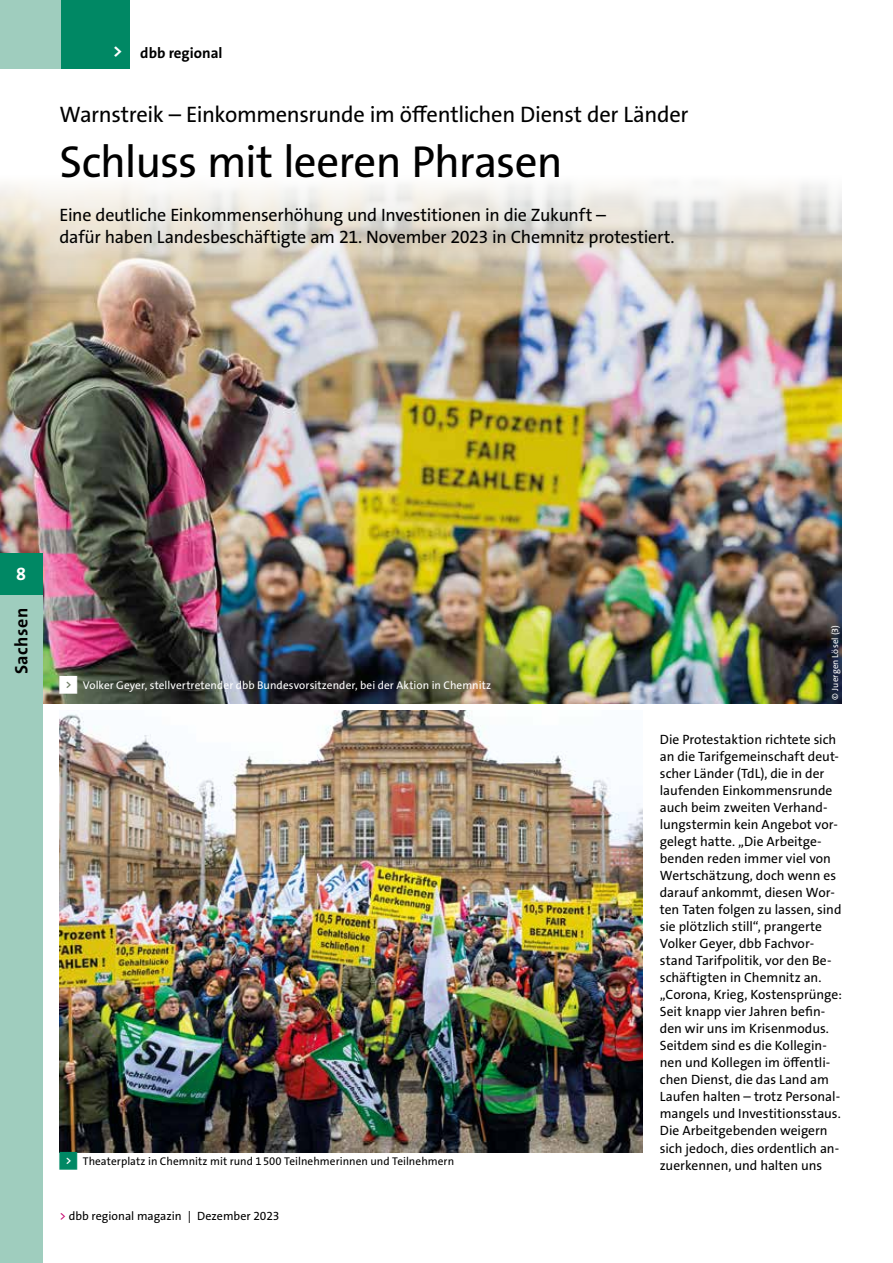
<style>
.page{position:relative;width:893px;height:1263px;background:#fff}
.page>*{position:absolute;margin:0;border:0;box-sizing:border-box;transform-origin:0 0}
.t1{font:45px "The Sans Os F";letter-spacing:-.02em;color:#000}
.t2{font:22.5px "The Sans Os F";letter-spacing:-.015em;color:#000}
.t3{font:18px/22.5px "The Sans Os F";letter-spacing:-.015em;color:#000}
.t4{font:700 18px "The Sans Os F";letter-spacing:.025em;color:#000}
.t5{font:700 18px "The Sans Os F";color:#fff}
.t6{font:700 15px "The Sans Os F";color:#000}
.t7{font:13.5px/17px "The Sans Os F";color:#000}
.t8{font:12px "The Sans Os F";color:#000}
.t9{font:11.25px "The Sans Os F";letter-spacing:.005em;color:#fff}
.t10{font:11.25px "The Sans Os F";letter-spacing:.005em;color:#000}
.t11{font:9px "The Sans Os F";letter-spacing:.015em;color:#fff}
.s1{font-family:"Top Numbers"}
.s2{font-family:"Top Numbers";color:#008864}
.s3{color:#c3006b}
</style>
<div class="page">
<img style="left:0;top:184px;width:842px;height:519px">
<img style="left:60px;top:710px;width:582px;height:442px">
<div style="left:0;top:553px;width:43px;height:42px;background:#008864"></div>
<div style="left:0;top:595px;width:43px;height:668px;background:#9fcdbe"></div>
<div style="left:0;top:0;width:130px;height:68px;background:#9fcdbe"></div>
<div style="left:62px;top:0;width:68px;height:68px;background:#008864"></div>
<h3 class="t5" style="left:113px;top:39px;width:11px">&gt;</h3>
<p class="t6" style="left:140px;top:44px;width:84px">dbb regional</p>
<h2 class="t2" style="left:60px;top:100px;width:630px">Warnstreik – Einkommensrunde im öffentlichen Dienst der Länder</h2>
<h1 class="t1" style="left:60px;top:133px;width:505px">Schluss mit leeren Phrasen</h1>
<h3 class="t3" style="left:60px;top:204px;width:617px">Eine deutliche Einkommenserhöhung und Investitionen in die Zukunft –<br>dafür haben Landesbeschäftigte am 21. November 2023 in Chemnitz protestiert.</h3>
<h3 class="t5" style="left:16px;top:562px;width:11px">8</h3>
<h3 class="t4" style="left:10px;top:674px;width:67px;rotate:-90deg">Sachsen</h3>
<p class="t9" style="left:59px;top:678px;width:433px"><span class="s1">&lt;</span> Volker Geyer, stellvertretender dbb Bundesvorsitzender, bei der Aktion in Chemnitz</p>
<p class="t10" style="left:59px;top:1154px;width:396px"><span class="s2">&lt;</span> Theaterplatz in Chemnitz mit rund 1500 Teilnehmerinnen und Teilnehmern</p>
<p class="t8" style="left:60px;top:1208px;width:221px"><span class="s3">&gt;</span> dbb regional magazin | Dezember 2023</p>
<p class="t11" style="left:829px;top:699px;width:76px;rotate:-90deg">© Juergen Lösel (3)</p>
<p class="t7" style="left:660px;top:731px;width:184px">Die Protestaktion richtete sich an die Tarifgemeinschaft deut&shy;scher Länder (TdL), die in der laufenden Einkommensrunde auch beim zweiten Verhand&shy;lungstermin kein Angebot vor&shy;gelegt hatte. „Die Arbeitge&shy;benden reden immer viel von<br>Wertschätzung, doch wenn es darauf ankommt, diesen Wor&shy;ten Taten folgen zu lassen, sind sie plötzlich still“, prangerte<br>Volker Geyer, dbb Fachvor&shy;stand Tarifpolitik, vor den Be&shy;schäftigten in Chemnitz an. „Corona, Krieg, Kostensprünge:<br>Seit knapp vier Jahren befin&shy;den wir uns im Krisenmodus.<br>Seitdem sind es die Kollegin&shy;nen und Kollegen im öffentli&shy;chen Dienst, die das Land am<br>Laufen halten – trotz Personal&shy;mangels und Investitionsstaus.<br>Die Arbeitgebenden weigern sich jedoch, dies ordentlich an&shy;zuerkennen, und halten uns</p>
</div>
